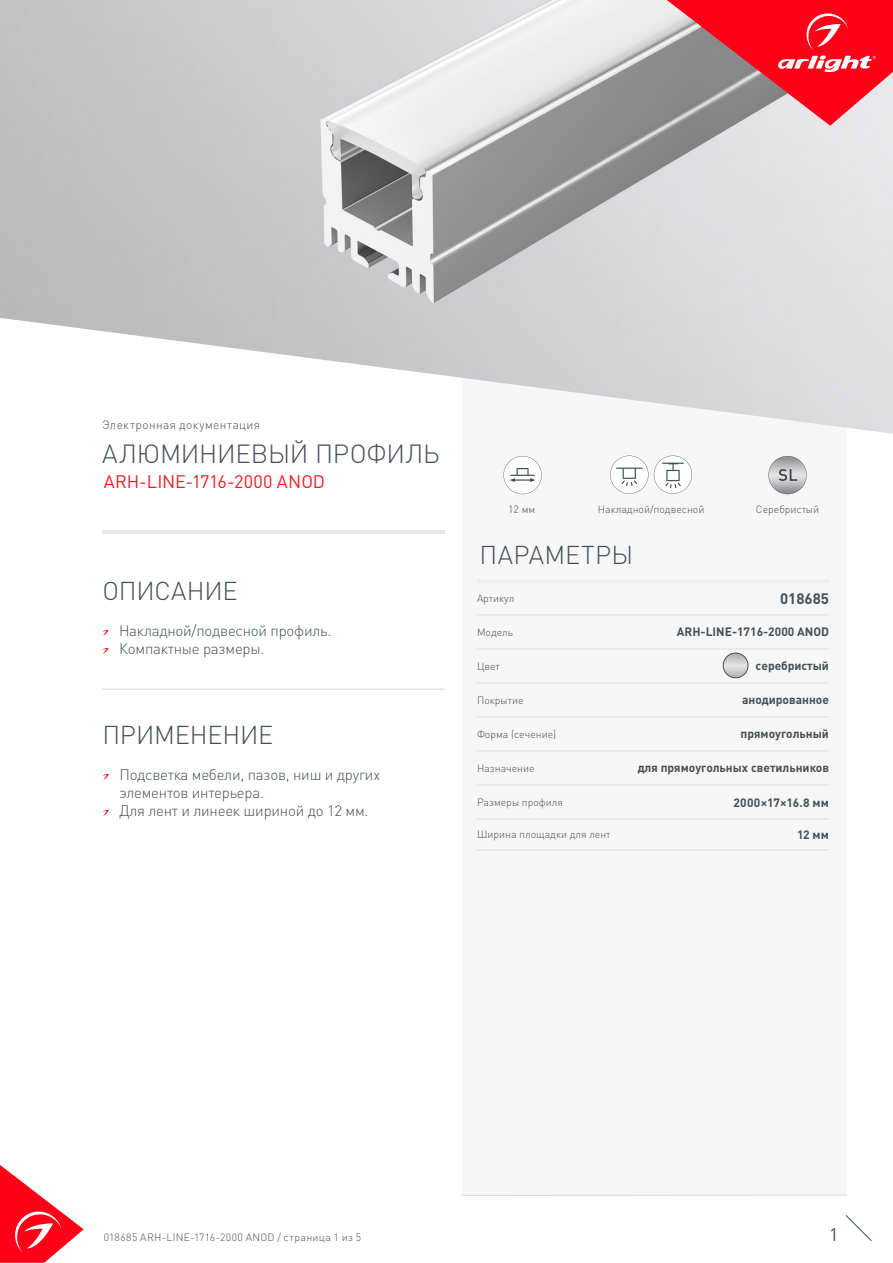
<style>
.page{position:relative;width:893px;height:1263px;background:#fff}
.page>*{position:absolute;margin:0;border:0;box-sizing:border-box;transform-origin:0 0}
.t1{font:300 25.95px "DIN Pro";letter-spacing:-.01em;color:#425159}
.t2{font:300 25.5px "DIN Pro";letter-spacing:-.005em;color:#425159}
.t3{font:300 25.5px "DIN Pro";letter-spacing:.015em;color:#425159}
.t4{font:18px "DIN Pro";letter-spacing:-.005em;color:#ee1d23}
.t5{font:18px "DIN Pro";color:#425159}
.t6{font:300 15px/18px "DIN Pro";letter-spacing:-.015em;color:#425159}
.t7{font:700 15px "DIN Pro";color:#425159}
.t8{font:700 12px "DIN Pro";color:#425159}
.t9{font:300 12px "DIN Pro";letter-spacing:.03em;color:#425159}
.t10{font:700 12px "DIN Pro";letter-spacing:.02em;color:#425159}
.t11{font:300 10.5px "DIN Pro";color:#425159}
.t12{font:300 10.5px "DIN Pro";letter-spacing:.04em;color:#425159}
</style>
<div class="page">
<svg style="left:0;top:1165px;width:84px;height:98px"></svg>
<svg style="left:845px;top:1215px;width:27px;height:26px"></svg>
<div style="left:462px;top:250px;width:385px;height:946px;background:#f7f7f8"></div>
<img style="left:0;top:0;width:893px;height:434px">
<svg style="left:768px;top:456px;width:39px;height:38px"></svg>
<hr style="left:102px;top:530px;width:342px;height:3px;background:#e6e7e9">
<hr style="left:477px;top:579px;width:148px;height:4px;background:#eeeeef">
<hr style="left:625px;top:579px;width:204px;height:4px;background:#eeeeef">
<hr style="left:477px;top:614px;width:148px;height:1px;background:#e6e7e9">
<hr style="left:625px;top:614px;width:204px;height:1px;background:#e6e7e9">
<hr style="left:477px;top:648px;width:148px;height:2px;background:#e6e7e9">
<hr style="left:625px;top:648px;width:204px;height:2px;background:#e6e7e9">
<hr style="left:477px;top:682px;width:148px;height:2px;background:#e6e7e9">
<hr style="left:625px;top:682px;width:204px;height:2px;background:#e6e7e9">
<hr style="left:477px;top:716px;width:148px;height:2px;background:#e6e7e9">
<hr style="left:625px;top:716px;width:204px;height:2px;background:#e6e7e9">
<hr style="left:477px;top:750px;width:148px;height:2px;background:#e6e7e9">
<hr style="left:625px;top:750px;width:204px;height:2px;background:#e6e7e9">
<hr style="left:477px;top:784px;width:148px;height:2px;background:#e6e7e9">
<hr style="left:625px;top:784px;width:204px;height:2px;background:#e6e7e9">
<hr style="left:477px;top:818px;width:148px;height:2px;background:#e6e7e9">
<hr style="left:625px;top:818px;width:204px;height:2px;background:#e6e7e9">
<hr style="left:477px;top:849px;width:148px;height:2px;background:#e6e7e9">
<hr style="left:625px;top:849px;width:204px;height:2px;background:#e6e7e9">
<hr style="left:462px;top:1195px;width:385px;height:1px;background:#dcdddf">
<svg style="left:667px;top:0;width:226px;height:126px;background:#db505e"></svg>
<svg style="left:102px;top:774px;width:7px;height:6px"></svg>
<svg style="left:102px;top:810px;width:7px;height:6px"></svg>
<hr style="left:102px;top:689px;width:343px;height:1px;background:#dcdddf">
<svg style="left:723px;top:653px;width:25px;height:25px"></svg>
<div style="left:723px;top:653px;width:25px;height:25px;border:1px solid #425159;border-radius:50%"></div>
<svg style="left:503px;top:456px;width:39px;height:38px"></svg>
<svg style="left:610px;top:456px;width:38px;height:38px"></svg>
<svg style="left:654px;top:456px;width:38px;height:38px"></svg>
<svg style="left:102px;top:630px;width:7px;height:6px"></svg>
<svg style="left:102px;top:648px;width:7px;height:6px"></svg>
<p class="t9" style="left:102px;top:417px;width:160px">Электронная документация</p>
<p class="t1" style="left:102px;top:436px;width:339px">АЛЮМИНИЕВЫЙ ПРОФИЛЬ</p>
<p class="t4" style="left:104px;top:470px;width:223px">ARH-LINE-1716-2000 ANOD</p>
<p class="t2" style="left:102px;top:573px;width:137px">ОПИСАНИЕ</p>
<p class="t6" style="left:119px;top:620px;width:214px">Накладной/подвесной профиль.</p>
<p class="t6" style="left:119px;top:638px;width:147px">Компактные размеры.</p>
<p class="t2" style="left:102px;top:717px;width:172px">ПРИМЕНЕНИЕ</p>
<p class="t6" style="left:119px;top:764px;width:262px">Подсветка мебели, пазов, ниш и других элементов интерьера.</p>
<p class="t6" style="left:119px;top:800px;width:251px">Для лент и линеек шириной до 12 мм.</p>
<p class="t11" style="left:508px;top:502px;width:29px">12 мм</p>
<p class="t11" style="left:598px;top:502px;width:108px">Накладной/подвесной</p>
<p class="t11" style="left:756px;top:502px;width:65px">Серебристый</p>
<p class="t3" style="left:479px;top:537px;width:155px">ПАРАМЕТРЫ</p>
<p class="t11" style="left:477px;top:591px;width:39px">Артикул</p>
<p class="t7" style="left:780px;top:588px;width:50px">018685</p>
<p class="t11" style="left:477px;top:625px;width:38px">Модель</p>
<p class="t8" style="left:677px;top:624px;width:154px">ARH-LINE-1716-2000 ANOD</p>
<p class="t11" style="left:477px;top:659px;width:24px">Цвет</p>
<p class="t8" style="left:756px;top:658px;width:75px">серебристый</p>
<p class="t11" style="left:477px;top:693px;width:48px">Покрытие</p>
<p class="t8" style="left:742px;top:692px;width:88px">анодированное</p>
<p class="t11" style="left:477px;top:727px;width:81px">Форма (сечение)</p>
<p class="t8" style="left:741px;top:726px;width:90px">прямоугольный</p>
<p class="t11" style="left:477px;top:761px;width:59px">Назначение</p>
<p class="t8" style="left:638px;top:760px;width:193px">для прямоугольных светильников</p>
<p class="t11" style="left:477px;top:795px;width:87px">Размеры профиля</p>
<p class="t10" style="left:733px;top:794px;width:97px">2000×17×16.8 мм</p>
<p class="t11" style="left:477px;top:827px;width:135px">Ширина площадки для лент</p>
<p class="t8" style="left:797px;top:826px;width:33px">12 мм</p>
<p class="t12" style="left:104px;top:1230px;width:259px">018685 ARH-LINE-1716-2000 ANOD / страница 1 из 5</p>
<p class="t5" style="left:829px;top:1222px;width:11px">1</p>
</div>
